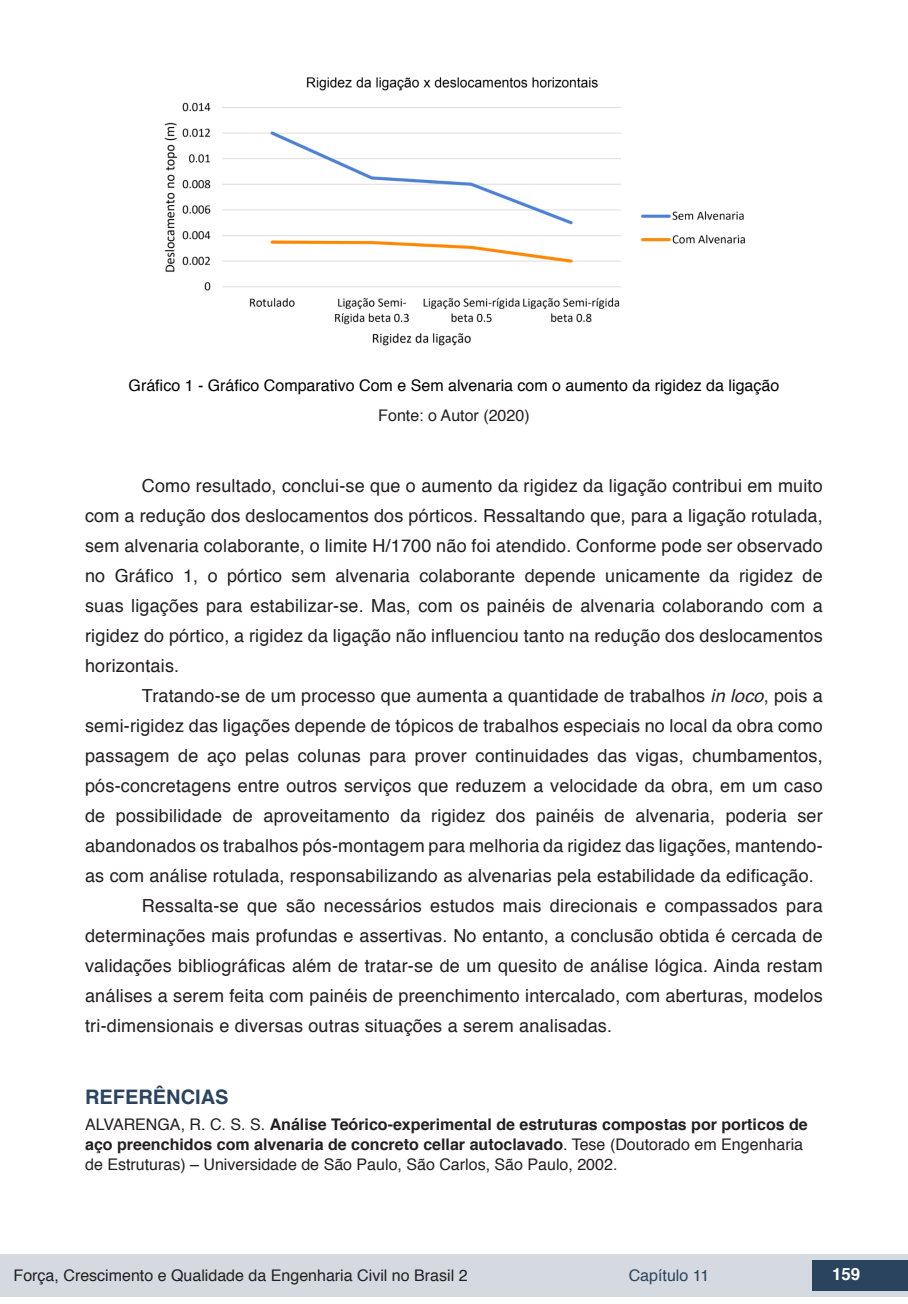
<style>
.page{position:relative;width:908px;height:1304px;background:#fff}
.page>*{position:absolute;margin:0;border:0;box-sizing:border-box;transform-origin:0 0}
.TITULOS{font:700 20px "Helvetica";color:#2a435e}
.txt{font:18px/30px "Helvetica";letter-spacing:.01em;color:#231f20;text-align:justify}
.t1{font:700 16.8px "Helvetica";color:#fff}
.referencias_finais{font:700 16px/20px "Helvetica";color:#231f20}
.info_tab_graf_imag{font:16px "Helvetica";color:#000}
.fonte_tab_gra_imag{font:16px "Helvetica";color:#231f20}
.t2{font:16px "Helvetica";color:#2a435e}
.s1{font-style:italic}
.s2{font-weight:400}
</style>
<div class="page">
<div style="left:0;top:1254px;width:906px;height:43px;background:#d4dadf"></div>
<div style="left:812px;top:1261px;width:95px;height:30px;background:#2a435e"></div>
<img style="left:164px;top:77px;width:581px;height:269px">
<p class="info_tab_graf_imag" style="left:129px;top:373px;width:652px">Gráfico 1 - Gráfico Comparativo Com e Sem alvenaria com o aumento da rigidez da ligação</p>
<p class="fonte_tab_gra_imag" style="left:378px;top:403px;width:153px">Fonte: o Autor (2020)</p>
<p class="txt" style="left:85px;top:471px;width:738px;text-indent:57px">Como resultado, conclui-se que o aumento da rigidez da ligação contribui em muito com a redução dos deslocamentos dos pórticos. Ressaltando que, para a ligação rotulada, sem alvenaria colaborante, o limite H/1700 não foi atendido. Conforme pode ser observado no Gráfico 1, o pórtico sem alvenaria colaborante depende unicamente da rigidez de suas ligações para estabilizar-se. Mas, com os painéis de alvenaria colaborando com a rigidez do pórtico, a rigidez da ligação não influenciou tanto na redução dos deslocamentos horizontais.</p>
<p class="txt" style="left:85px;top:681px;width:739px;text-indent:57px">Tratando-se de um processo que aumenta a quantidade de trabalhos <span class="s1">in loco</span>, pois a semi-rigidez das ligações depende de tópicos de trabalhos especiais no local da obra como passagem de aço pelas colunas para prover continuidades das vigas, chumbamentos, pós-concretagens entre outros serviços que reduzem a velocidade da obra, em um caso de possibilidade de aproveitamento da rigidez dos painéis de alvenaria, poderia ser abandonados os trabalhos pós-montagem para melhoria da rigidez das ligações, mantendo&shy;as com análise rotulada, responsabilizando as alvenarias pela estabilidade da edificação.</p>
<p class="txt" style="left:85px;top:891px;width:738px;text-indent:57px">Ressalta-se que são necessários estudos mais direcionais e compassados para determinações mais profundas e assertivas. No entanto, a conclusão obtida é cercada de validações bibliográficas além de tratar-se de um quesito de análise lógica. Ainda restam análises a serem feita com painéis de preenchimento intercalado, com aberturas, modelos tri-dimensionais e diversas outras situações a serem analisadas.</p>
<p class="TITULOS" style="left:85px;top:1081px;width:145px">REFERÊNCIAS</p>
<p class="referencias_finais" style="left:85px;top:1114px;width:723px"><span class="s2">ALVARENGA, R. C. S. S.</span> Análise Teórico-experimental de estruturas compostas por porticos de aço preenchidos com alvenaria de concreto cellar autoclavado<span class="s2">. Tese (Doutorado em Engenharia de Estruturas) – Universidade de São Paulo, São Carlos, São Paulo, 2002.</span></p>
<p class="fonte_tab_gra_imag" style="left:14px;top:1263px;width:455px">Força, Crescimento e Qualidade da Engenharia Civil no Brasil 2</p>
<p class="t2" style="left:628px;top:1263px;width:82px">Capítulo 11</p>
<p class="t1" style="left:831px;top:1261px;width:30px">159</p>
</div>
